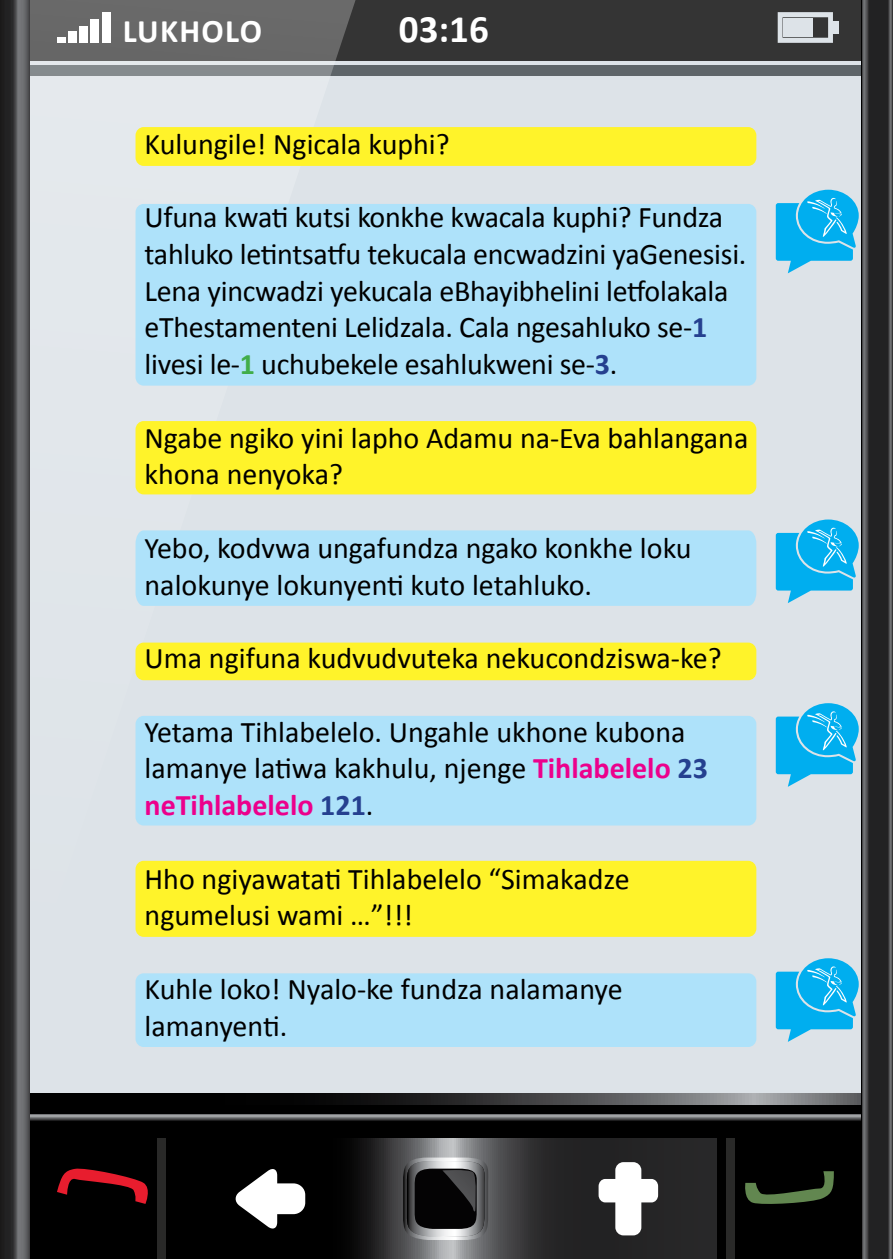
<style>
.page{position:relative;width:893px;height:1259px;background:#fff}
.page>*{position:absolute;margin:0;border:0;box-sizing:border-box;transform-origin:0 0}
.t1{font:700 39px "Calibri";color:#fff}
.t2{font:700 33px "Calibri";letter-spacing:.04em;color:#fff}
.t3{font:30px/36.6px "Calibri";letter-spacing:-.01em;color:#000}
.s1{font-weight:700;color:#25408f}
.s2{font-weight:700;color:#41ad49}
.s3{font-weight:700;color:#ec008c}
</style>
<div class="page">
<div style="left:8px;top:5px;width:868px;height:1248px;background:#dde3e8"></div>
<hr style="left:892px;top:0;width:1px;height:61px;background:#343434">
<svg style="left:621px;top:1094px;width:240px;height:12px"></svg>
<svg style="left:621px;top:1106px;width:240px;height:26px"></svg>
<div style="left:0;top:65px;width:890px;height:11px;background:#5e6569"></div>
<div style="left:0;top:0;width:892px;height:61px;background:#343434"></div>
<div style="left:0;top:1138px;width:890px;height:121px;background:#000"></div>
<img style="left:30px;top:0;width:591px;height:1138px">
<svg style="left:745px;top:1171px;width:89px;height:33px"></svg>
<svg style="left:57px;top:1168px;width:91px;height:36px"></svg>
<svg style="left:0;top:0;width:30px;height:1259px"></svg>
<svg style="left:861px;top:0;width:31px;height:1259px"></svg>
<svg style="left:305px;top:1138px;width:412px;height:121px"></svg>
<svg style="left:403px;top:1157px;width:89px;height:83px"></svg>
<div style="left:727px;top:1138px;width:8px;height:121px;background:#292928"></div>
<div style="left:157px;top:1138px;width:9px;height:121px;background:#292928"></div>
<div style="left:615px;top:1162px;width:26px;height:73px;background:#fff;border-radius:8px"></div>
<div style="left:599px;top:1179px;width:59px;height:23px;background:#fff;border-radius:7px"></div>
<svg style="left:235px;top:1169px;width:70px;height:60px"></svg>
<div style="left:57px;top:37px;width:9px;height:6px;background:#fff"></div>
<div style="left:68px;top:32px;width:9px;height:11px;background:#fff"></div>
<div style="left:79px;top:26px;width:9px;height:17px;background:#fff"></div>
<div style="left:91px;top:19px;width:8px;height:24px;background:#fff"></div>
<div style="left:102px;top:12px;width:8px;height:31px;background:#fff"></div>
<svg style="left:778px;top:12px;width:55px;height:31px"></svg>
<div style="left:830px;top:21px;width:9px;height:13px;background:#dde3e8"></div>
<div style="left:783px;top:18px;width:30px;height:19px;background:#dde3e8"></div>
<div style="left:136px;top:861px;width:620px;height:76px;background:#fff32a;border-radius:8px"></div>
<div style="left:136px;top:642px;width:620px;height:38px;background:#fff32a;border-radius:8px"></div>
<div style="left:136px;top:127px;width:620px;height:39px;background:#fff32a;border-radius:8px"></div>
<div style="left:136px;top:716px;width:620px;height:109px;background:#aee2fa;border-radius:8px"></div>
<div style="left:136px;top:973px;width:620px;height:74px;background:#aee2fa;border-radius:8px"></div>
<div style="left:136px;top:204px;width:620px;height:182px;background:#aee2fa;border-radius:8px"></div>
<div style="left:136px;top:421px;width:620px;height:73px;background:#fff32a;border-radius:8px"></div>
<div style="left:136px;top:530px;width:620px;height:76px;background:#aee2fa"></div>
<svg style="left:776px;top:190px;width:83px;height:83px"></svg>
<svg style="left:776px;top:519px;width:83px;height:84px"></svg>
<svg style="left:776px;top:703px;width:83px;height:84px"></svg>
<svg style="left:776px;top:958px;width:83px;height:84px"></svg>
<p class="t2" style="left:123px;top:10px;width:141px">Lukholo</p>
<h1 class="t1" style="left:399px;top:4px;width:91px">03:16</h1>
<p class="t3" style="left:145px;top:125px;width:307px">Kulungile! Ngicala kuphi?</p>
<p class="t3" style="left:145px;top:199px;width:603px">Ufuna kwati kutsi konkhe kwacala kuphi? Fundza tahluko letintsatfu tekucala encwadzini yaGenesisi.<br>Lena yincwadzi yekucala eBhayibhelini letfolakala eThestamenteni Lelidzala. Cala ngesahluko se-<span class="s1">1 </span>livesi le-<span class="s2">1</span> uchubekele esahlukweni se-<span class="s1">3</span>.</p>
<p class="t3" style="left:145px;top:419px;width:605px">Ngabe ngiko yini lapho Adamu na-Eva bahlangana khona nenyoka?</p>
<p class="t3" style="left:145px;top:529px;width:549px">Yebo, kodvwa ungafundza ngako konkhe loku nalokunye lokunyenti kuto letahluko.</p>
<p class="t3" style="left:145px;top:640px;width:579px">Uma ngifuna kudvudvuteka nekucondziswa-ke?</p>
<p class="t3" style="left:145px;top:713px;width:565px">Yetama Tihlabelelo. Ungahle ukhone kubona lamanye latiwa kakhulu, njenge <span class="s3">Tihlabelelo</span> <span class="s1">23 </span><span class="s3">neTihlabelelo</span> <span class="s1">121</span>.</p>
<p class="t3" style="left:145px;top:860px;width:487px">Hho ngiyawatati Tihlabelelo “Simakadze ngumelusi wami …”!!!</p>
<p class="t3" style="left:145px;top:970px;width:480px">Kuhle loko! Nyalo-ke fundza nalamanye lamanyenti.</p>
</div>
